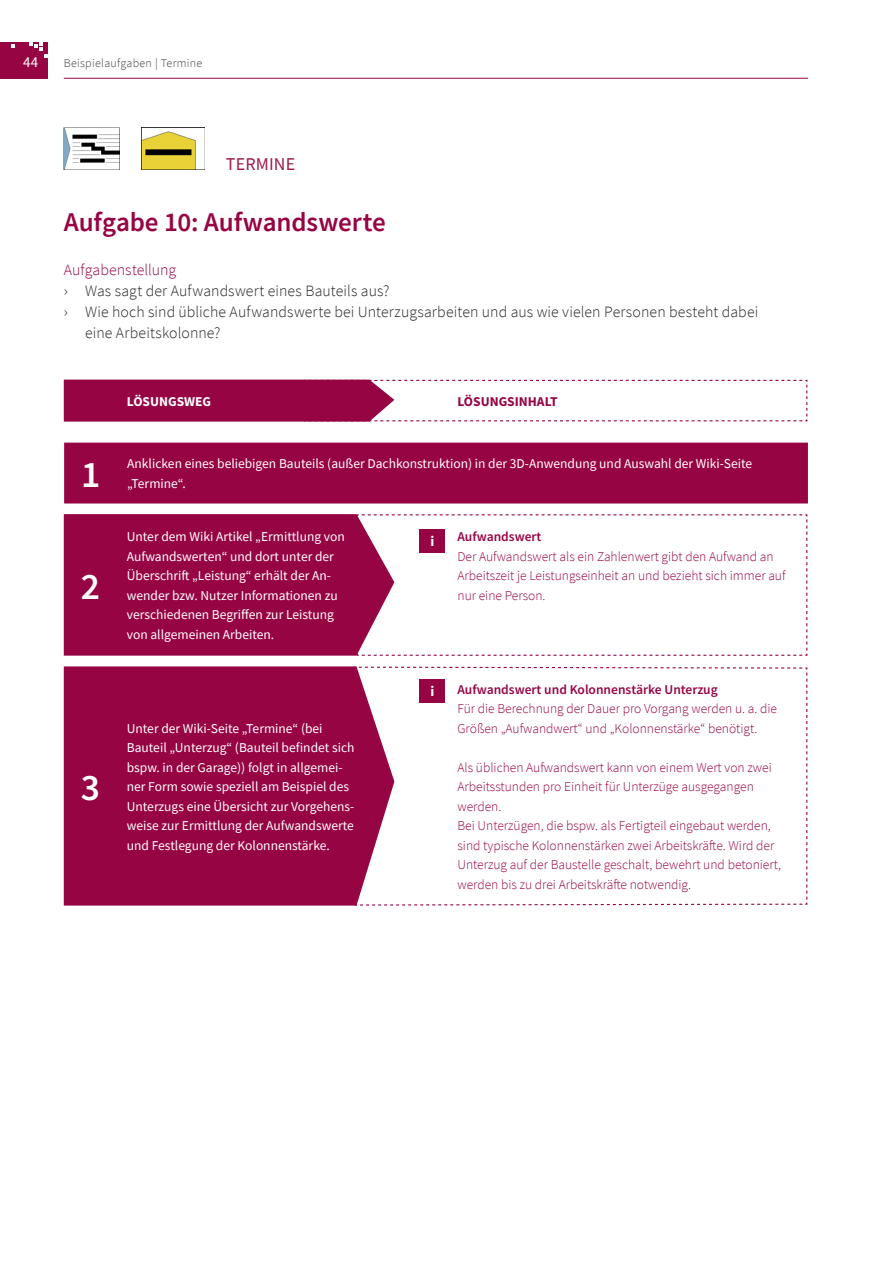
<style>
.page{position:relative;width:893px;height:1263px;background:#fff}
.page>*{position:absolute;margin:0;border:0;box-sizing:border-box;transform-origin:0 0}
.t1{font:600 37.5px "Source Sans Pro";color:#fff}
.t2{font:600 27px "Source Sans Pro";letter-spacing:-.005em;color:#970444}
.t3{font:18px "Source Sans Pro";letter-spacing:.01em;color:#9c184a}
.t4{font:300 15.75px "Source Sans Pro";letter-spacing:.01em;color:#252523}
.t5{font:300 15.75px "Source Sans Pro";letter-spacing:.005em;color:#970444}
.t6{font:15px "Source Sans Pro";color:#fff}
.t7{font:700 14.25px "Source Sans Pro";color:#fff}
.t8{font:13.5px/19.5px "Source Sans Pro";color:#fff}
.t9{font:300 13.5px/19.5px "Source Sans Pro";color:#970444}
.t10{font:600 13.5px "Source Sans Pro";color:#970444}
.t11{font:700 13.5px "Source Sans Pro";color:#970444}
.t12{font:700 13.5px "Source Sans Pro";color:#fff}
.t13{font:300 12px "Source Sans Pro";letter-spacing:.025em;color:#414042}
</style>
<div class="page">
<hr style="left:64px;top:78px;width:744px;height:1px;background:#970444">
<div style="left:0;top:42px;width:48px;height:36px;background:#970444"></div>
<svg style="left:30px;top:42px;width:18px;height:16px"></svg>
<svg style="left:64px;top:379px;width:744px;height:43px"></svg>
<div style="left:64px;top:443px;width:744px;height:60px;background:#970444"></div>
<svg style="left:353px;top:666px;width:455px;height:240px"></svg>
<div style="left:64px;top:666px;width:330px;height:239px;background:#970444"></div>
<div style="left:420px;top:679px;width:25px;height:23px;background:#970444"></div>
<div style="left:64px;top:514px;width:292px;height:142px;background:#970444"></div>
<svg style="left:356px;top:514px;width:452px;height:142px"></svg>
<div style="left:419px;top:529px;width:26px;height:24px;background:#970444"></div>
<img style="left:141px;top:128px;width:64px;height:42px">
<img style="left:64px;top:128px;width:55px;height:41px">
<p class="t6" style="left:23px;top:53px;width:16px">44</p>
<p class="t13" style="left:64px;top:56px;width:140px">Beispielaufgaben | Termine</p>
<h3 class="t3" style="left:226px;top:152px;width:71px">TERMINE</h3>
<h2 class="t2" style="left:64px;top:204px;width:323px">Aufgabe 10: Aufwandswerte</h2>
<p class="t5" style="left:64px;top:260px;width:114px">Aufgabenstellung</p>
<p class="t4" style="left:64px;top:281px;width:327px">› Was sagt der Aufwandswert eines Bauteils aus?</p>
<p class="t4" style="left:64px;top:302px;width:696px">› Wie hoch sind übliche Aufwandswerte bei Unterzugsarbeiten und aus wie vielen Personen besteht dabei</p>
<p class="t4" style="left:85px;top:323px;width:137px">eine Arbeitskolonne?</p>
<h1 class="t1" style="left:81px;top:451px;width:21px">1</h1>
<h1 class="t1" style="left:81px;top:563px;width:21px">2</h1>
<h1 class="t1" style="left:81px;top:764px;width:21px">3</h1>
<p class="t12" style="left:127px;top:392px;width:86px">LÖSUNGSWEG</p>
<p class="t11" style="left:457px;top:392px;width:102px">LÖSUNGSINHALT</p>
<p class="t8" style="left:127px;top:454px;width:626px">Anklicken eines beliebigen Bauteils (außer Dachkonstruktion) in der 3D-Anwendung und Auswahl der Wiki-Seite</p>
<p class="t8" style="left:127px;top:473px;width:60px">„Termine“.</p>
<p class="t8" style="left:127px;top:527px;width:219px">Unter dem Wiki Artikel „Ermittlung von Aufwandswerten“ und dort unter der Überschrift „Leistung“ erhält der An&shy;wender bzw. Nutzer Informationen zu verschiedenen Begriffen zur Leistung von allgemeinen Arbeiten.</p>
<p class="t8" style="left:127px;top:718px;width:229px">Unter der Wiki-Seite „Termine“ (bei Bauteil „Unterzug“ (Bauteil befindet sich bspw. in der Garage)) folgt in allgemei&shy;ner Form sowie speziell am Beispiel des Unterzugs eine Übersicht zur Vorgehens&shy;weise zur Ermittlung der Aufwandswerte und Festlegung der Kolonnenstärke.</p>
<p class="t7" style="left:430px;top:532px;width:5px">i</p>
<p class="t10" style="left:457px;top:528px;width:86px">Aufwandswert</p>
<p class="t9" style="left:457px;top:546px;width:330px">Der Aufwandswert als ein Zahlenwert gibt den Aufwand an<br>Arbeitszeit je Leistungseinheit an und bezieht sich immer auf nur eine Person.</p>
<p class="t7" style="left:430px;top:682px;width:5px">i</p>
<p class="t10" style="left:457px;top:680px;width:262px">Aufwandswert und Kolonnenstärke Unterzug</p>
<p class="t9" style="left:457px;top:699px;width:321px">Für die Berechnung der Dauer pro Vorgang werden u. a. die<br>Größen „Aufwandwert“ und „Kolonnenstärke“ benötigt.</p>
<p class="t9" style="left:457px;top:757px;width:325px">Als üblichen Aufwandswert kann von einem Wert von zwei Arbeitsstunden pro Einheit für Unterzüge ausgegangen werden.<br>Bei Unterzügen, die bspw. als Fertigteil eingebaut werden, sind typische Kolonnenstärken zwei Arbeitskräfte. Wird der Unterzug auf der Baustelle geschalt, bewehrt und betoniert, werden bis zu drei Arbeitskräfte notwendig.</p>
</div>
